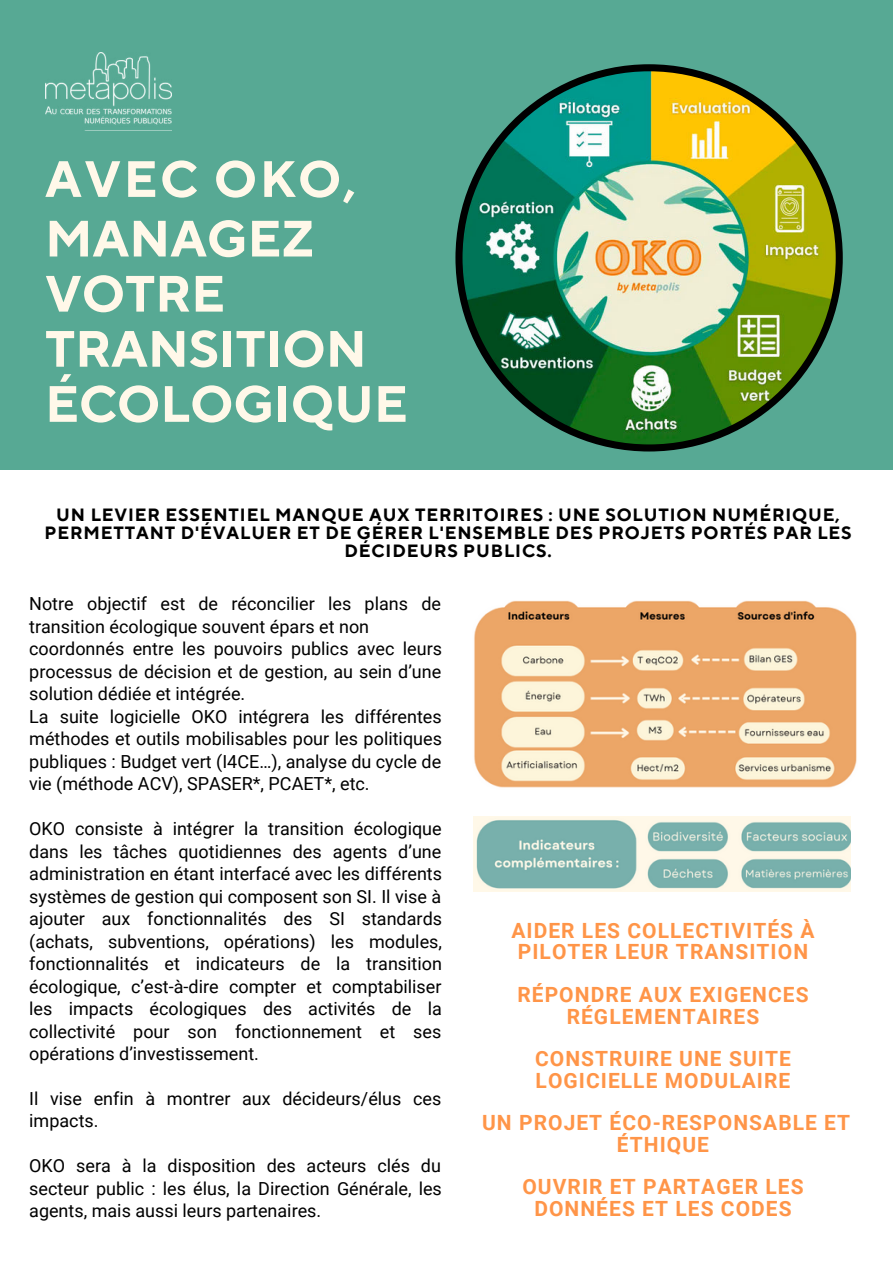
<style>
.page{position:relative;width:893px;height:1264px;background:#fff}
.page>*{position:absolute;margin:0;border:0;box-sizing:border-box;transform-origin:0 0}
.t1{font:700 51px/55.1px "TT Norms Pro";color:#fff8e9}
.t2{font:700 21px/21.3px "Roboto";letter-spacing:.05em;color:#ff9548;text-align:center}
.t3{font:18px/22.5px "Roboto";color:#000}
.t4{font:700 17.7px/18px "TT Norms Pro";letter-spacing:.05em;color:#000;text-align:center}
</style>
<div class="page">
<div style="left:0;top:0;width:892px;height:469px;background:#57a994"></div>
<img style="left:455px;top:64px;width:387px;height:387px">
<img style="left:473px;top:816px;width:377px;height:76px">
<img style="left:474px;top:600px;width:383px;height:188px">
<img style="left:45px;top:53px;width:126px;height:72px">
<h1 class="t1" style="left:45px;top:145px;width:312px;line-height:59.6px">AVEC OKO,<br>MANAGEZ</h1>
<h1 class="t1" style="left:45px;top:262px;width:364px">VOTRE<br>TRANSITION<br>ÉCOLOGIQUE</h1>
<p class="t4" style="left:44px;top:504px;width:808px">UN LEVIER ESSENTIEL MANQUE AUX TERRITOIRES : UNE SOLUTION NUMÉRIQUE,<br>PERMETTANT D'ÉVALUER ET DE GÉRER L'ENSEMBLE DES PROJETS PORTÉS PAR LES<br>DÉCIDEURS PUBLICS.</p>
<p class="t3" style="left:29px;top:592px;width:414px">Notre objectif est de réconcilier les plans de transition écologique souvent épars et non coordonnés entre les pouvoirs publics avec leurs processus de décision et de gestion, au sein d’une solution dédiée et intégrée.<br>La suite logicielle OKO intégrera les différentes méthodes et outils mobilisables pour les politiques publiques : Budget vert (I4CE…), analyse du cycle de vie (méthode ACV), SPASER*, PCAET*, etc.</p>
<p class="t3" style="left:29px;top:816px;width:414px;text-align:justify">OKO consiste à intégrer la transition écologique dans les tâches quotidiennes des agents d’une administration en étant interfacé avec les différents systèmes de gestion qui composent son SI. Il vise à ajouter aux fonctionnalités des SI standards (achats, subventions, opérations) les modules, fonctionnalités et indicateurs de la transition écologique, c’est-à-dire compter et comptabiliser les impacts écologiques des activités de la collectivité pour son fonctionnement et ses opérations d’investissement.</p>
<p class="t3" style="left:29px;top:1086px;width:413px">Il vise enfin à montrer aux décideurs/élus ces impacts.</p>
<p class="t3" style="left:29px;top:1154px;width:414px;text-align:justify">OKO sera à la disposition des acteurs clés du secteur public : les élus, la Direction Générale, les agents, mais aussi leurs partenaires.</p>
<p class="t2" style="left:511px;top:919px;width:305px">AIDER LES COLLECTIVITÉS À<br>PILOTER LEUR TRANSITION</p>
<p class="t2" style="left:517px;top:983px;width:293px">RÉPONDRE AUX EXIGENCES<br>RÉGLEMENTAIRES</p>
<p class="t2" style="left:535px;top:1047px;width:257px;text-align:left">CONSTRUIRE UNE SUITE<br>LOGICIELLE MODULAIRE</p>
<p class="t2" style="left:482px;top:1111px;width:369px">UN PROJET ÉCO-RESPONSABLE ET<br>ÉTHIQUE</p>
<p class="t2" style="left:522px;top:1175px;width:282px">OUVRIR ET PARTAGER LES<br>DONNÉES ET LES CODES</p>
</div>
